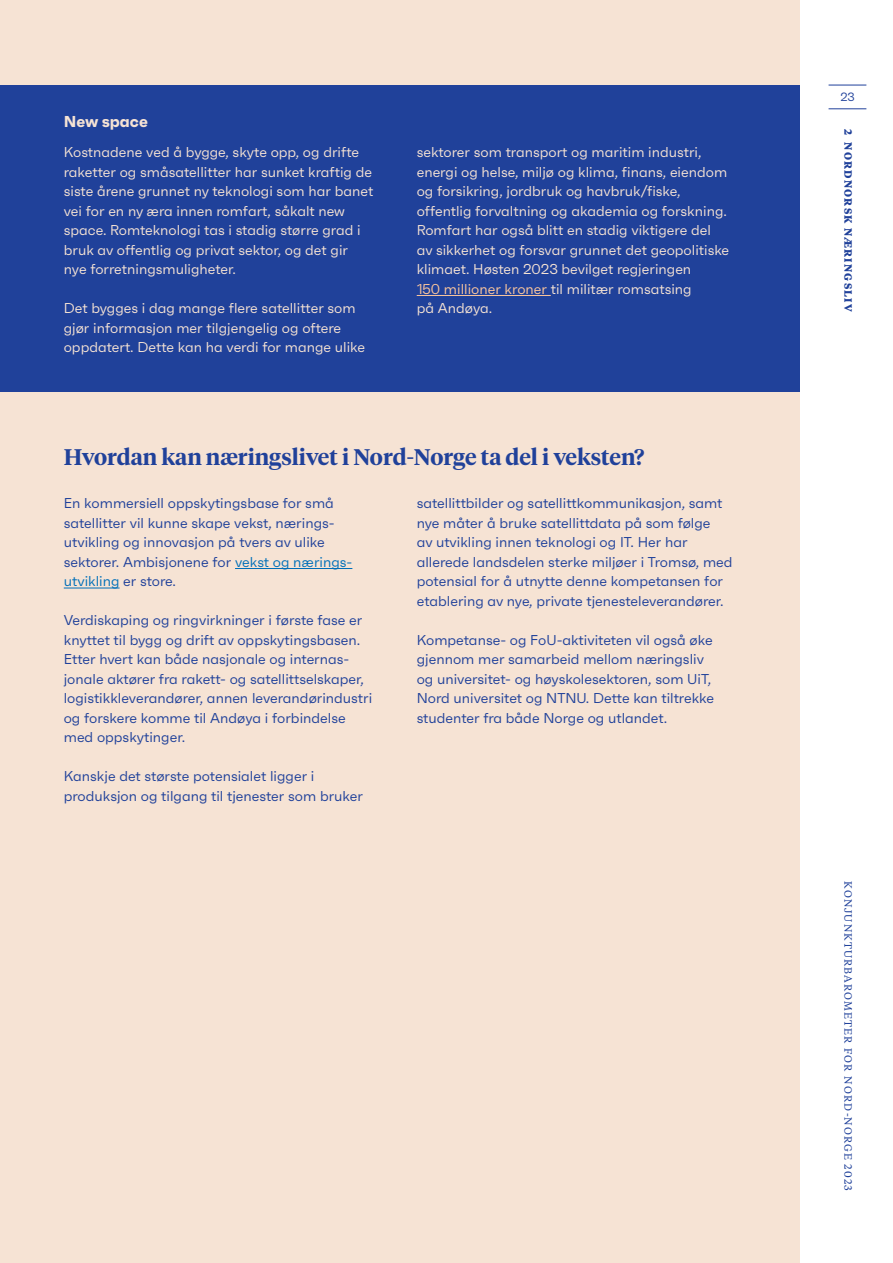
<style>
.page{position:relative;width:893px;height:1263px;background:#fff}
.page>*{position:absolute;margin:0;border:0;box-sizing:border-box;transform-origin:0 0}
.Tittel_4{font:600 22.5px "Tiempos Headline";color:#20419a}
.Tittel_5__mellomtittel{font:700 15.75px "Faktum";color:#f6e3d4}
.Brødtekst_i_register{font:14.25px/19.5px "Faktum";color:#20419a}
.Brødtekst_i_register-2{font:14.25px/19.5px "Faktum";color:#f6e3d4}
.t1{font:12px "Faktum";color:#20419a}
.t2{font:10.5px "Tiempos Text";letter-spacing:.1em;color:#20419a}
.t3{font:700 10.5px "Tiempos Text";letter-spacing:.115em;color:#20419a}
.s1{color:#fcc69d}
.s2{color:#006fb9}
</style>
<div class="page">
<div style="left:0;top:0;width:799px;height:1263px;background:#f6e3d4"></div>
<div style="left:0;top:85px;width:799px;height:306px;background:#20419a"></div>
<hr style="left:417px;top:295px;width:134px;height:1px;background:#fcc69d">
<hr style="left:235px;top:568px;width:117px;height:1px;background:#006fb9">
<hr style="left:64px;top:588px;width:56px;height:1px;background:#006fb9">
<hr style="left:828px;top:85px;width:38px;height:1px;background:#20419a">
<hr style="left:828px;top:108px;width:38px;height:1px;background:#20419a">
<p class="Tittel_5__mellomtittel" style="left:64px;top:112px;width:86px">New space</p>
<p class="Brødtekst_i_register-2" style="left:64px;top:142px;width:311px">Kostnadene ved å bygge, skyte opp, og drifte raketter og småsatellitter har sunket kraftig de siste årene grunnet ny teknologi som har banet vei for en ny æra innen romfart, såkalt new space. Romteknologi tas i stadig større grad i bruk av offentlig og privat sektor, og det gir nye forretningsmuligheter.</p>
<p class="Brødtekst_i_register-2" style="left:64px;top:298px;width:303px">Det bygges i dag mange flere satellitter som gjør informasjon mer tilgjengelig og oftere oppdatert. Dette kan ha verdi for mange ulike</p>
<p class="Brødtekst_i_register-2" style="left:417px;top:142px;width:314px">sektorer som transport og maritim industri, energi og helse, miljø og klima, finans, eiendom og forsikring, jordbruk og havbruk/fiske, offentlig forvaltning og akademia og forskning.<br>Romfart har også blitt en stadig viktigere del av sikkerhet og forsvar grunnet det geopolitiske klimaet. Høsten 2023 bevilget regjeringen<br><span class="s1">150 millioner kroner</span> til militær romsatsing<br>på Andøya.</p>
<p class="Tittel_4" style="left:64px;top:442px;width:582px">Hvordan kan næringslivet i Nord-Norge ta del i veksten?</p>
<p class="Brødtekst_i_register" style="left:64px;top:493px;width:290px">En kommersiell oppskytingsbase for små satellitter vil kunne skape vekst, nærings&shy;utvikling og innovasjon på tvers av ulike sektorer. Ambisjonene for <span class="s2">vekst og nærings&shy;utvikling</span> er store.</p>
<p class="Brødtekst_i_register" style="left:64px;top:610px;width:310px">Verdiskaping og ringvirkninger i første fase er knyttet til bygg og drift av oppskytingsbasen.<br>Etter hvert kan både nasjonale og internas&shy;jonale aktører fra rakett- og satellittselskaper, logistikkleverandører, annen leverandørindustri og forskere komme til Andøya i forbindelse med oppskytinger.</p>
<p class="Brødtekst_i_register" style="left:64px;top:766px;width:301px">Kanskje det største potensialet ligger i produksjon og tilgang til tjenester som bruker</p>
<p class="Brødtekst_i_register" style="left:417px;top:493px;width:317px">satellittbilder og satellittkommunikasjon, samt nye måter å bruke satellittdata på som følge<br>av utvikling innen teknologi og IT. Her har allerede landsdelen sterke miljøer i Tromsø, med potensial for å utnytte denne kompetansen for etablering av nye, private tjenesteleverandører.</p>
<p class="Brødtekst_i_register" style="left:417px;top:630px;width:299px">Kompetanse- og FoU-aktiviteten vil også øke gjennom mer samarbeid mellom næringsliv og universitet- og høyskolesektoren, som UiT, Nord universitet og NTNU. Dette kan tiltrekke studenter fra både Norge og utlandet.</p>
<p class="t1" style="left:840px;top:90px;width:16px">23</p>
<p class="t3" style="left:856px;top:129px;width:184px;rotate:90deg">2 Nordnorsk næringsliv</p>
<p class="t2" style="left:855px;top:881px;width:311px;rotate:90deg">KONJUNKTURBAROMETER FOR NORD-NORGE 2023</p>
</div>
